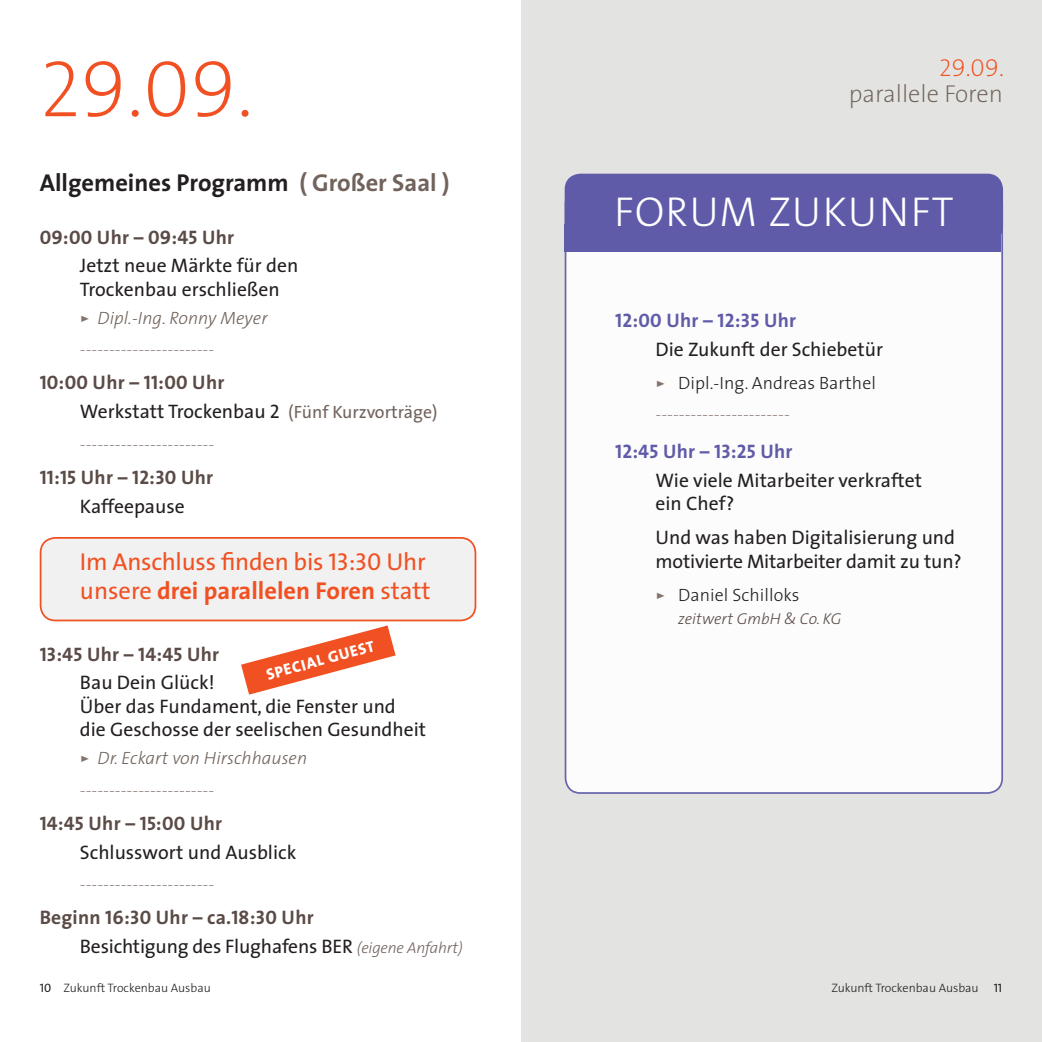
<style>
.page{position:relative;width:1042px;height:1042px;background:#fff}
.page>*{position:absolute;margin:0;border:0;box-sizing:border-box;transform-origin:0 0}
.t1{font:80.5px "The Sans Extra Light Caps";color:#f15122}
.t2{font:42px "The Sans Light Caps";letter-spacing:.025em;color:#fff}
.t3{font:24.5px/29.4px "The Sans";letter-spacing:-.01em;color:#f15122}
.t4{font:700 24.5px "The Sans";color:#231f20}
.t5{font:200 24.5px "The Sans";color:#71635c}
.t6{font:24.5px "The Sans Extra Light Caps";color:#f15122}
.t7{font:19.6px/23.4px "The Sans";color:#231f20}
.t8{font:19.6px "The Sans Bold Caps";letter-spacing:.01em;color:#5a4b47}
.t9{font:19.6px "The Sans Bold Caps";letter-spacing:.01em;color:#5f5ba8}
.t10{font:17.85px "The Sans Light Caps";color:#948883}
.t11{font:italic 300 17.85px "The Sans";letter-spacing:.005em;color:#71635c}
.t12{font:300 17.85px "The Sans";letter-spacing:.005em;color:#231f20}
.t13{font:italic 300 15.75px "The Sans";letter-spacing:.005em;color:#5a4b47}
.t14{font:800 15.75px "The Sans";color:#fff}
.t15{font:300 12.25px "The Sans";color:#231f20}
.s1{color:#71635c}
.s2{font-family:"The Sans";font-weight:700}
.s3{font-family:"The Sans Caps";font-weight:400;color:#82756e}
.s4{font-family:"The Sans Caps"}
.s5{font-size:17.85px;color:#71635c}
.s6{font-weight:700}
.s7{font-weight:700;color:#5a4b47}
.s8{font-family:"The Sans Bold Caps";color:#5a4b47}
.s9{font-weight:300;font-style:italic;font-size:15.75px;color:#71635c}
.s10{font-family:"The Sans Caps";font-weight:400;font-style:italic;color:#82756e}
.s11{font-family:"The Sans Caps";font-weight:400}
</style>
<div class="page">
<div style="left:521px;top:0;width:521px;height:1042px;background:#e3e4e1"></div>
<div style="left:41px;top:538px;width:434px;height:82px;background:#f0f1f0;border-radius:15px"></div>
<div style="left:40px;top:537px;width:436px;height:84px;border:2px solid #f15122;border-radius:15px"></div>
<div style="left:565px;top:189px;width:437px;height:604px;background:#fff;border-radius:15px"></div>
<div style="left:565px;top:174px;width:437px;height:67px;background:#5f5ba8;border-radius:15px"></div>
<div style="left:565px;top:174px;width:438px;height:68px;border:2px solid #5f5ba8;border-radius:15px"></div>
<div style="left:565px;top:225px;width:436px;height:27px;background:#5f5ba8"></div>
<svg style="left:241px;top:625px;width:154px;height:69px"></svg>
<h1 class="t1" style="left:40px;top:23px;width:215px">29.09.</h1>
<p class="t4" style="left:40px;top:162px;width:411px">Allgemeines Programm <span class="s1">( Großer Saal )</span></p>
<p class="t8" style="left:40px;top:220px;width:196px">09:00 <span class="s2">Uhr</span> – 09:45 <span class="s2">Uhr</span></p>
<p class="t7" style="left:80px;top:253px;width:220px">Jetzt neue Märkte für den<br>Trockenbau erschließen</p>
<p class="t11" style="left:80px;top:303px;width:189px"><span class="s3">&gt;</span> Dipl.-Ing. Ronny Meyer</p>
<p class="t10" style="left:80px;top:335px;width:136px">-----------------------</p>
<p class="t8" style="left:40px;top:366px;width:186px">10:00 <span class="s2">Uhr</span> – 11:00 <span class="s2">Uhr</span></p>
<p class="t7" style="left:80px;top:399px;width:359px">Werkstatt Trockenbau <span class="s4">2</span> <span class="s5">(Fünf Kurzvorträge)</span></p>
<p class="t10" style="left:80px;top:429px;width:136px">-----------------------</p>
<p class="t8" style="left:40px;top:461px;width:175px">11:15 <span class="s2">Uhr</span> – 12:30 <span class="s2">Uhr</span></p>
<p class="t7" style="left:80px;top:493px;width:106px">Kaffeepause</p>
<p class="t3" style="left:80px;top:546px;width:352px">Im Anschluss finden bis <span class="s4">13:30</span> Uhr unsere <span class="s6">drei parallelen Foren</span> statt</p>
<p class="t14" style="left:263px;top:662px;width:113px;rotate:-15deg">SPECIAL GUEST</p>
<p class="t8" style="left:40px;top:637px;width:181px">13:45 <span class="s2">Uhr</span> – 14:45 <span class="s2">Uhr</span></p>
<p class="t7" style="left:80px;top:670px;width:348px">Bau Dein Glück!<br>Über das Fundament, die Fenster und die Geschosse der seelischen Gesundheit</p>
<p class="t11" style="left:80px;top:743px;width:229px"><span class="s3">&gt;</span> Dr. Eckart von Hirschhausen</p>
<p class="t10" style="left:80px;top:775px;width:136px">-----------------------</p>
<p class="t8" style="left:40px;top:807px;width:184px">14:45 <span class="s2">Uhr</span> – 15:00 <span class="s2">Uhr</span></p>
<p class="t7" style="left:80px;top:840px;width:218px">Schlusswort und Ausblick</p>
<p class="t10" style="left:80px;top:869px;width:136px">-----------------------</p>
<p class="t7" style="left:80px;top:902px;width:384px;line-height:28.7px;text-indent:-40px"><span class="s7">Beginn</span> <span class="s8">16:30</span> <span class="s7">Uhr</span> <span class="s8">–</span> <span class="s7">ca.</span><span class="s8">18:30</span> <span class="s7">Uhr<br></span>Besichtigung des Flughafens BER <span class="s9">(eigene Anfahrt)</span></p>
<p class="t6" style="left:939px;top:47px;width:66px">29.09.</p>
<p class="t5" style="left:848px;top:74px;width:156px">parallele Foren</p>
<h2 class="t2" style="left:614px;top:177px;width:341px">FORUM ZUKUNFT</h2>
<p class="t9" style="left:615px;top:304px;width:182px">12:00 <span class="s2">Uhr</span> – 12:35 <span class="s2">Uhr</span></p>
<p class="t7" style="left:655px;top:337px;width:229px">Die Zukunft der Schiebetür</p>
<p class="t12" style="left:655px;top:368px;width:222px"><span class="s10">&gt;</span> Dipl.-Ing. Andreas Barthel</p>
<p class="t10" style="left:655px;top:399px;width:136px">-----------------------</p>
<p class="t9" style="left:615px;top:435px;width:179px">12:45 <span class="s2">Uhr</span> – 13:25 <span class="s2">Uhr</span></p>
<p class="t7" style="left:655px;top:468px;width:268px">Wie viele Mitarbeiter verkraftet ein Chef?</p>
<p class="t7" style="left:655px;top:525px;width:308px">Und was haben Digitalisierung und motivierte Mitarbeiter damit zu tun?</p>
<p class="t12" style="left:655px;top:580px;width:145px"><span class="s10">&gt;</span> Daniel Schilloks</p>
<p class="t13" style="left:678px;top:605px;width:165px">zeitwert GmbH &amp; Co. KG</p>
<p class="t15" style="left:40px;top:977px;width:173px"><span class="s11">10</span> Zukunft Trockenbau Ausbau</p>
<p class="t15" style="left:831px;top:977px;width:172px">Zukunft Trockenbau Ausbau <span class="s11">11</span></p>
</div>
